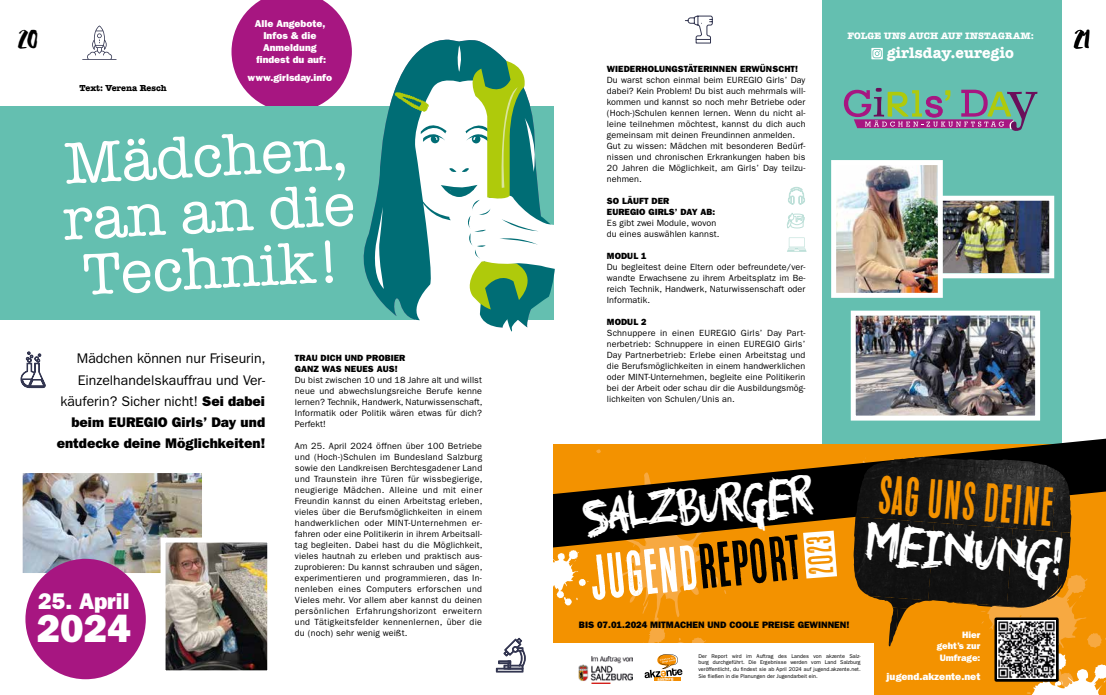
<style>
.page{position:relative;width:1106px;height:695px;background:#fff}
.page>*{position:absolute;margin:0;border:0;box-sizing:border-box;transform-origin:0 0}
.t1{font:60.5px/55.9px "American Typewriter";color:#fff;text-align:justify}
.t2{font:53.2px "White Elephant";color:#fff}
.t3{font:45.6px "White Elephant";color:#f39200}
.t4{font:40px "Debby";color:#000}
.t5{font:39.2px "ITC Franklin Gothic Std Hvy";color:#fff}
.t6{font:33.3px "Troublemarker DEMO";color:#fff}
.t7{font:32px "Troublemarker DEMO";color:#fff}
.t8{font:29.2px "White Elephant";color:#f39200}
.t9{font:22.8px "ITC Franklin Gothic Std Hvy";color:#fff}
.t10{font:700 15.6px "American Typewriter";color:#fff}
.t11{font:14px/21px "ITC Franklin Gothic Std";color:#000;text-align:right}
.t12{font:14px/21px "ITC Franklin Gothic Std Hvy";color:#000;text-align:right}
.t13{font:10.1px "ITC Franklin Gothic Std Hvy";color:#fff}
.t14{font:10px/12px "ITC Franklin Gothic Std Hvy";color:#fff;text-align:center}
.t15{font:700 9.6px "American Typewriter";color:#fff}
.t16{font:9.3px "ITC Franklin Gothic Std Hvy";color:#000}
.t17{font:9.3px/11.2px "ITC Franklin Gothic Std Hvy";color:#fff;text-align:right}
.t18{font:9px/11px "ITC Franklin Gothic Std";letter-spacing:.01em;color:#000;text-align:justify}
.t19{font:9px/11px "ITC Franklin Gothic Std Hvy";letter-spacing:.01em;color:#000}
.t20{font:700 9px "American Typewriter";color:#000}
.t21{font:5.5px/6.6px "ITC Franklin Gothic Std";color:#000;text-align:justify}
.s1{font-family:"ITC Franklin Gothic Std Hvy"}
.s2{color:#000}
</style>
<div class="page">
<svg style="left:231px;top:0;width:120px;height:106px;background:#b33893"></svg>
<div style="left:822px;top:0;width:240px;height:468px;background:#64bfb0"></div>
<div style="left:0;top:106px;width:553px;height:214px;background:#64bfb0"></div>
<svg style="left:348px;top:38px;width:139px;height:276px"></svg>
<svg style="left:371px;top:207px;width:13px;height:82px"></svg>
<svg style="left:394px;top:45px;width:161px;height:287px"></svg>
<div style="left:553px;top:444px;width:553px;height:250px;background:#f39200"></div>
<svg style="left:567px;top:547px;width:159px;height:70px"></svg>
<svg style="left:553px;top:547px;width:36px;height:58px"></svg>
<div style="left:552px;top:643px;width:321px;height:51px;background:#fff"></div>
<svg style="left:553px;top:438px;width:553px;height:109px"></svg>
<svg style="left:803px;top:530px;width:34px;height:48px;background:#fdefda"></svg>
<svg style="left:632px;top:617px;width:76px;height:64px"></svg>
<img style="left:578px;top:656px;width:54px;height:27px">
<div style="left:853px;top:516px;width:75px;height:80px;background:#121211"></div>
<img style="left:855px;top:460px;width:98px;height:64px">
<img style="left:869px;top:595px;width:59px;height:13px">
<img style="left:889px;top:457px;width:171px;height:16px">
<img style="left:888px;top:607px;width:9px;height:39px">
<img style="left:896px;top:607px;width:11px;height:23px">
<img style="left:928px;top:522px;width:78px;height:84px">
<img style="left:953px;top:465px;width:103px;height:66px">
<img style="left:1006px;top:528px;width:51px;height:18px">
<img style="left:1051px;top:473px;width:20px;height:59px">
<img style="left:1057px;top:532px;width:13px;height:14px">
<svg style="left:980px;top:546px;width:126px;height:148px"></svg>
<div style="left:994px;top:617px;width:64px;height:64px;background:linear-gradient(to right,#000,#000);border-radius:2px"></div>
<img style="left:997px;top:620px;width:58px;height:58px">
<img style="left:942px;top:202px;width:106px;height:70px">
<div style="left:920px;top:196px;width:134px;height:82px;border:5px solid #fff"></div>
<img style="left:837px;top:166px;width:99px;height:126px">
<div style="left:831px;top:160px;width:111px;height:138px;border:5px solid #fff"></div>
<img style="left:856px;top:316px;width:178px;height:98px">
<div style="left:850px;top:310px;width:190px;height:110px;border:5px solid #fff"></div>
<img style="left:24px;top:474px;width:177px;height:98px">
<div style="left:18px;top:468px;width:189px;height:110px;border:5px solid #fff"></div>
<img style="left:166px;top:543px;width:100px;height:126px">
<div style="left:160px;top:537px;width:112px;height:138px;border:5px solid #fff"></div>
<div style="left:25px;top:558px;width:121px;height:121px;background:#a71681;border-radius:50%"></div>
<svg style="left:871px;top:48px;width:11px;height:11px"></svg>
<svg style="left:787px;top:187px;width:18px;height:42px"></svg>
<svg style="left:787px;top:237px;width:19px;height:15px"></svg>
<svg style="left:496px;top:638px;width:29px;height:34px"></svg>
<svg style="left:82px;top:25px;width:35px;height:35px"></svg>
<svg style="left:685px;top:15px;width:28px;height:29px"></svg>
<svg style="left:21px;top:351px;width:25px;height:37px"></svg>
<svg style="left:843px;top:88px;width:194px;height:43px"></svg>
<h3 class="t4" style="left:18px;top:10px;width:22px">20</h3>
<p class="t14" style="left:255px;top:17px;width:73px">Alle Angebote,<br>Infos &amp; die<br>Anmeldung findest du auf:</p>
<p class="t14" style="left:247px;top:71px;width:86px">www.girlsday.info</p>
<p class="t20" style="left:79px;top:80px;width:89px">Text: Verena Resch</p>
<h1 class="t1" style="left:58px;top:134px;width:294px;rotate:-3deg">Mädchen, ran an die Technik!</h1>
<h3 class="t11" style="left:60px;top:348px;width:207px">Mädchen können nur Friseurin,<br>Einzelhandelskauffrau und Ver&shy;käuferin? Sicher nicht! <span class="s1">Sei dabei</span></h3>
<h3 class="t12" style="left:57px;top:411px;width:210px">beim EUREGIO Girls’ Day und entdecke deine Möglichkeiten!</h3>
<h3 class="t9" style="left:38px;top:587px;width:93px">25. April</h3>
<h3 class="t5" style="left:37px;top:605px;width:96px">2024</h3>
<p class="t19" style="left:295px;top:352px;width:112px">TRAU DICH UND PROBIER<br>GANZ WAS NEUES AUS!</p>
<p class="t18" style="left:295px;top:374px;width:189px">Du bist zwischen 10 und 18 Jahre alt und willst neue und abwechslungsreiche Berufe kenne lernen? Technik, Handwerk, Naturwissenschaft, Informatik oder Politik wären etwas für dich?<br>Perfekt!</p>
<p class="t18" style="left:295px;top:440px;width:189px">Am 25. April 2024 öffnen über 100 Betriebe und (Hoch-)Schulen im Bundesland Salzburg sowie den Landkreisen Berchtesgadener Land und Traunstein ihre Türen für wissbegierige, neugierige Mädchen. Alleine und mit einer Freundin kannst du einen Arbeitstag erleben, vieles über die Berufsmöglichkeiten in einem handwerklichen oder MINT-Unternehmen er&shy;fahren oder eine Politikerin in ihrem Arbeitsall&shy;tag begleiten. Dabei hast du die Möglichkeit, vieles hautnah zu erleben und praktisch aus&shy;zuprobieren: Du kannst schrauben und sägen, experimentieren und programmieren, das In&shy;nenleben eines Computers erforschen und Vieles mehr. Vor allem aber kannst du deinen persönlichen Erfahrungshorizont erweitern und Tätigkeitsfelder kennenlernen, über die du (noch) sehr wenig weißt.</p>
<p class="t19" style="left:607px;top:63px;width:193px">WIEDERHOLUNGSTÄTERINNEN ERWÜNSCHT!</p>
<p class="t18" style="left:607px;top:74px;width:200px;text-align:left">Du warst schon einmal beim EUREGIO Girls’ Day dabei? Kein Problem! Du bist auch mehrmals will&shy;kommen und kannst so noch mehr Betriebe oder (Hoch-)Schulen kennen lernen. Wenn du nicht al&shy;leine teilnehmen möchtest, kannst du dich auch gemeinsam mit deinen Freundinnen anmelden.<br>Gut zu wissen: Mädchen mit besonderen Bedürf&shy;nissen und chronischen Erkrankungen haben bis 20 Jahren die Möglichkeit, am Girls’ Day teilzu&shy;nehmen.</p>
<p class="t19" style="left:607px;top:195px;width:110px">SO LÄUFT DER<br>EUREGIO GIRLS’ DAY AB:</p>
<p class="t18" style="left:607px;top:217px;width:114px">Es gibt zwei Module, wovon du eines auswählen kannst.</p>
<p class="t19" style="left:607px;top:250px;width:41px">MODUL 1</p>
<p class="t18" style="left:607px;top:261px;width:200px">Du begleitest deine Eltern oder befreundete/ver&shy;wandte Erwachsene zu ihrem Arbeitsplatz im Be&shy;reich Technik, Handwerk, Naturwissenschaft oder Informatik.</p>
<p class="t19" style="left:607px;top:316px;width:41px">MODUL 2</p>
<p class="t18" style="left:607px;top:327px;width:200px">Schnuppere in einen EUREGIO Girls’ Day Part&shy;nerbetrieb: Schnuppere in einen EUREGIO Girls’ Day Partnerbetrieb: Erlebe einen Arbeitstag und die Berufsmöglichkeiten in einem handwerklichen oder MINT-Unternehmen, begleite eine Politikerin bei der Arbeit oder schau dir die Ausbildungsmög&shy;lichkeiten von Schulen/Unis an.</p>
<p class="t15" style="left:847px;top:28px;width:188px">FOLGE UNS AUCH AUF INSTAGRAM:</p>
<h3 class="t10" style="left:886px;top:39px;width:129px">girlsday.euregio</h3>
<h3 class="t4" style="left:1074px;top:10px;width:17px">21</h3>
<h3 class="t7" style="left:582px;top:503px;width:232px;rotate:-6deg">Salzburger</h3>
<h2 class="t2" style="left:589px;top:551px;width:210px;rotate:-6deg">jugend<span class="s2">report</span></h2>
<h3 class="t8" style="left:806px;top:575px;width:41px;rotate:-94deg">2023</h3>
<p class="t16" style="left:579px;top:619px;width:272px">BIS 07.01.2024 MITMACHEN UND COOLE PREISE GEWINNEN!</p>
<h3 class="t3" style="left:879px;top:472px;width:177px;rotate:4deg">Sag uns deine</h3>
<h3 class="t6" style="left:867px;top:526px;width:198px;rotate:5deg">Meinung!</h3>
<p class="t21" style="left:698px;top:652px;width:164px">Der Report wird im Auftrag des Landes von akzente Salz&shy;burg durchgeführt. Die Ergebnisse werden vom Land Salzburg veröffentlicht, du findest sie ab April 2024 auf jugend.akzente.net.<br>Sie fließen in die Planungen der Jugendarbeit ein.</p>
<p class="t17" style="left:936px;top:629px;width:45px">Hier geht’s zur<br>Umfrage:</p>
<p class="t13" style="left:886px;top:670px;width:95px">jugend.akzente.net</p>
</div>
